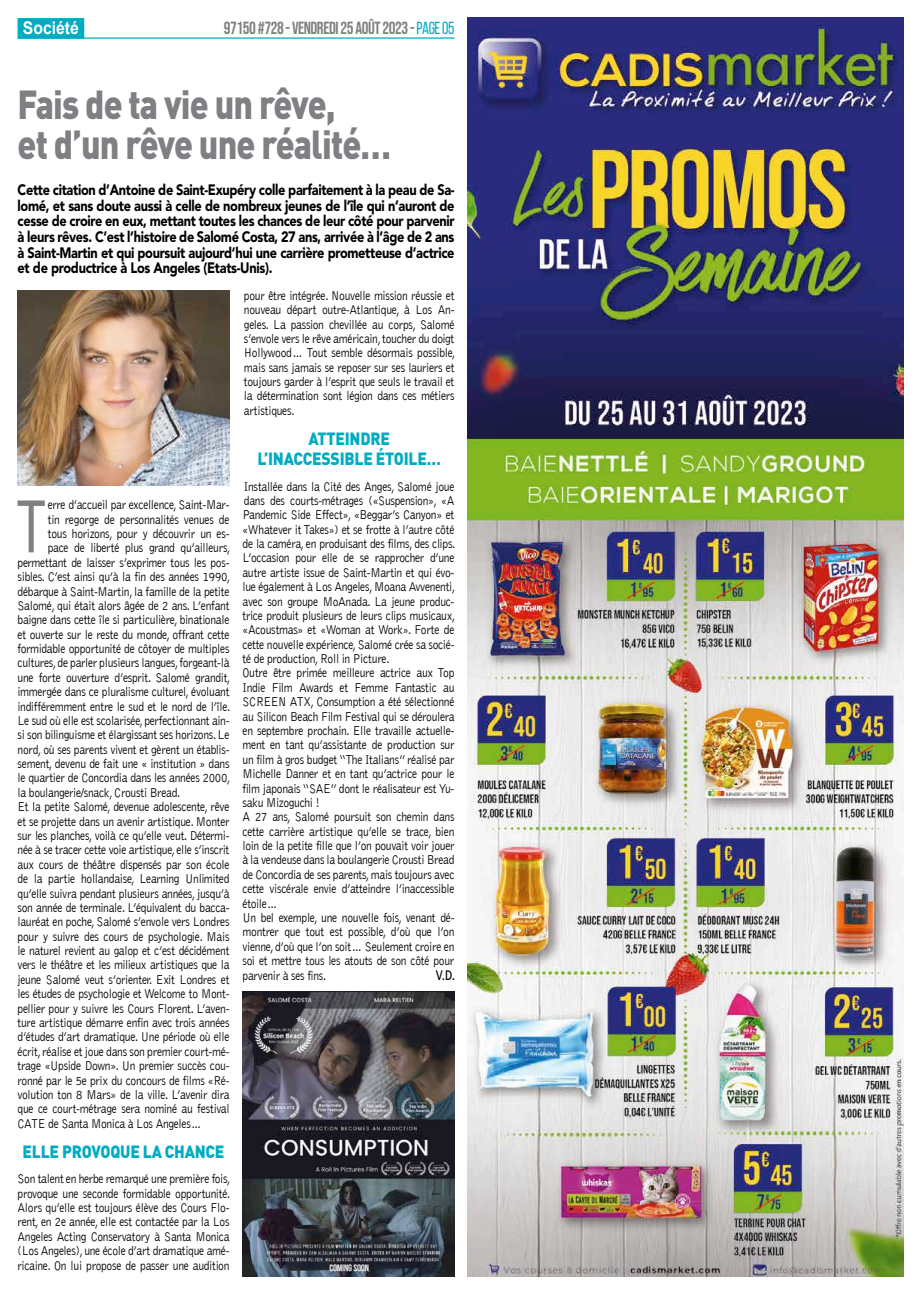
<style>
.page{position:relative;width:922px;height:1294px;background:#fff}
.page>*{position:absolute;margin:0;border:0;box-sizing:border-box;transform-origin:0 0}
.t1{font:77.75px "Futura PT";color:#7f8083;scale:.88 1}
.t2{font:900 40px/40px "DIN Pro";letter-spacing:-.025em;color:#7f8083;scale:.85 1}
.t3{font:900 17.5px/20px "DIN Pro";letter-spacing:-.015em;color:#00acc1;text-align:center;scale:.9 1}
.t4{font:17.5px "Bebas Neue";letter-spacing:-.025em;color:#7f8083;scale:.96 1}
.t5{font:700 17.5px "Arial";color:#fff;scale:.9 1}
.t6{font:900 15px/15.6px "Avenir";letter-spacing:-.025em;color:#000;text-align:justify;scale:.85 1}
.t7{font:300 13.12px/14.4px "Bell Gothic";letter-spacing:-.025em;color:#000;text-align:justify;scale:.88 1}
.t8{font:700 13.12px "Bell Gothic";color:#000;scale:.88 1}
.s1{color:#00acc1}
</style>
<div class="page">
<img style="left:467px;top:18px;width:436px;height:1258px">
<hr style="left:18px;top:37px;width:436px;height:2px;background:#00acc1">
<div style="left:18px;top:18px;width:66px;height:21px;background:#00acc1"></div>
<img style="left:18px;top:290px;width:212px;height:195px">
<img style="left:242px;top:991px;width:212px;height:285px">
<h3 class="t5" style="left:23px;top:16px;width:64px">Société</h3>
<h3 class="t4" style="left:224px;top:18px;width:242px">97150 #728 - VENDREDI 25 AOÛT 2023 - <span class="s1">PAGE 05</span></h3>
<h2 class="t2" style="left:18px;top:83px;width:441px">Fais de ta vie un rêve,<br>et d’un rêve une réalité…</h2>
<p class="t6" style="left:18px;top:183px;width:515px">Cette citation d’Antoine de Saint-Exupéry colle parfaitement à la peau de Sa&shy;lomé, et sans doute aussi à celle de nombreux jeunes de l’île qui n’auront de cesse de croire en eux, mettant toutes les chances de leur côté pour parvenir à leurs rêves. C’est l’histoire de Salomé Costa, 27 ans, arrivée à l’âge de 2 ans à Saint-Martin et qui poursuit aujourd’hui une carrière prometteuse d’actrice et de productrice à Los Angeles (Etats-Unis).</p>
<h1 class="t1" style="left:17px;top:480px;width:35px">T</h1>
<p class="t7" style="left:48px;top:498px;width:208px">erre d’accueil par excellence, Saint-Mar-</p>
<p class="t7" style="left:48px;top:512px;width:208px">tin regorge de personnalités venues de</p>
<p class="t7" style="left:48px;top:526px;width:208px">tous horizons, pour y découvrir un es-</p>
<p class="t7" style="left:48px;top:541px;width:209px">pace de liberté plus grand qu’ailleurs,</p>
<p class="t7" style="left:18px;top:555px;width:242px">permettant de laisser s’exprimer tous les pos-</p>
<p class="t7" style="left:18px;top:570px;width:243px">sibles. C’est ainsi qu’à la fin des années 1990,</p>
<p class="t7" style="left:18px;top:584px;width:242px">débarque à Saint-Martin, la famille de la petite</p>
<p class="t7" style="left:18px;top:598px;width:242px">Salomé, qui était alors âgée de 2 ans. L’enfant</p>
<p class="t7" style="left:18px;top:613px;width:242px">baigne dans cette île si particulière, binationale</p>
<p class="t7" style="left:18px;top:627px;width:242px">et ouverte sur le reste du monde, offrant cette</p>
<p class="t7" style="left:18px;top:641px;width:242px">formidable opportunité de côtoyer de multiples</p>
<p class="t7" style="left:18px;top:656px;width:242px">cultures, de parler plusieurs langues, forgeant-là</p>
<p class="t7" style="left:18px;top:670px;width:243px">une forte ouverture d’esprit. Salomé grandit,</p>
<p class="t7" style="left:18px;top:685px;width:242px">immergée dans ce pluralisme culturel, évoluant</p>
<p class="t7" style="left:18px;top:699px;width:243px">indifféremment entre le sud et le nord de l’île.</p>
<p class="t7" style="left:18px;top:713px;width:242px">Le sud où elle est scolarisée, perfectionnant ain-</p>
<p class="t7" style="left:18px;top:728px;width:242px">si son bilinguisme et élargissant ses horizons. Le</p>
<p class="t7" style="left:18px;top:742px;width:242px">nord, où ses parents vivent et gèrent un établis-</p>
<p class="t7" style="left:18px;top:756px;width:242px">sement, devenu de fait une « institution » dans</p>
<p class="t7" style="left:18px;top:771px;width:243px">le quartier de Concordia dans les années 2000,</p>
<p class="t7" style="left:18px;top:785px;width:187px">la boulangerie/snack, Crousti Bread.</p>
<p class="t7" style="left:18px;top:800px;width:242px">Et la petite Salomé, devenue adolescente, rêve</p>
<p class="t7" style="left:18px;top:814px;width:242px">et se projette dans un avenir artistique. Monter</p>
<p class="t7" style="left:18px;top:828px;width:242px">sur les planches, voilà ce qu’elle veut. Détermi-</p>
<p class="t7" style="left:18px;top:843px;width:242px">née à se tracer cette voie artistique, elle s’inscrit</p>
<p class="t7" style="left:18px;top:857px;width:242px">aux cours de théâtre dispensés par son école</p>
<p class="t7" style="left:18px;top:871px;width:242px">de la partie hollandaise, Learning Unlimited</p>
<p class="t7" style="left:18px;top:886px;width:242px">qu’elle suivra pendant plusieurs années, jusqu’à</p>
<p class="t7" style="left:18px;top:900px;width:242px">son année de terminale. L’équivalent du bacca-</p>
<p class="t7" style="left:18px;top:915px;width:242px">lauréat en poche, Salomé s’envole vers Londres</p>
<p class="t7" style="left:18px;top:929px;width:242px">pour y suivre des cours de psychologie. Mais</p>
<p class="t7" style="left:18px;top:943px;width:242px">le naturel revient au galop et c’est décidément</p>
<p class="t7" style="left:18px;top:958px;width:242px">vers le théâtre et les milieux artistiques que la</p>
<p class="t7" style="left:18px;top:972px;width:242px">jeune Salomé veut s’orienter. Exit Londres et</p>
<p class="t7" style="left:18px;top:986px;width:242px">les études de psychologie et Welcome to Mont-</p>
<p class="t7" style="left:18px;top:1001px;width:242px">pellier pour y suivre les Cours Florent. L’aven-</p>
<p class="t7" style="left:18px;top:1015px;width:242px">ture artistique démarre enfin avec trois années</p>
<p class="t7" style="left:18px;top:1030px;width:242px">d’études d’art dramatique. Une période où elle</p>
<p class="t7" style="left:18px;top:1044px;width:242px">écrit, réalise et joue dans son premier court-mé-</p>
<p class="t7" style="left:18px;top:1058px;width:242px">trage «Upside Down». Un premier succès cou-</p>
<p class="t7" style="left:18px;top:1073px;width:242px">ronné par le 5e prix du concours de films «Ré-</p>
<p class="t7" style="left:18px;top:1087px;width:242px">volution ton 8 Mars» de la ville. L’avenir dira</p>
<p class="t7" style="left:18px;top:1101px;width:242px">que ce court-métrage sera nominé au festival</p>
<p class="t7" style="left:18px;top:1116px;width:211px">CATE de Santa Monica à Los Angeles…</p>
<h3 class="t3" style="left:23px;top:1141px;width:226px">ELLE PROVOQUE LA CHANCE</h3>
<p class="t7" style="left:18px;top:1171px;width:243px">Son talent en herbe remarqué une première fois, provoque une seconde formidable opportunité.<br>Alors qu’elle est toujours élève des Cours Flo&shy;rent, en 2e année, elle est contactée par la Los Angeles Acting Conservatory à Santa Monica (Los Angeles), une école d’art dramatique amé&shy;ricaine. On lui propose de passer une audition</p>
<p class="t7" style="left:244px;top:288px;width:242px">pour être intégrée. Nouvelle mission réussie et nouveau départ outre-Atlantique, à Los An&shy;geles. La passion chevillée au corps, Salomé s’envole vers le rêve américain, toucher du doigt Hollywood… Tout semble désormais possible, mais sans jamais se reposer sur ses lauriers et toujours garder à l’esprit que seuls le travail et la détermination sont légion dans ces métiers artistiques.</p>
<h3 class="t3" style="left:257px;top:428px;width:205px">ATTEINDRE<br>L’INACCESSIBLE ÉTOILE…</h3>
<p class="t7" style="left:242px;top:479px;width:243px;text-align:left">Installée dans la Cité des Anges, Salomé joue dans des courts-métrages («Suspension», «A Pandemic Side Effect», «Beggar’s Canyon» et «Whatever it Takes») et se frotte à l’autre côté de la caméra, en produisant des films, des clips.<br>L’occasion pour elle de se rapprocher d’une autre artiste issue de Saint-Martin et qui évo&shy;lue également à Los Angeles, Moana Avvenenti, avec son groupe MoAnada. La jeune produc&shy;trice produit plusieurs de leurs clips musicaux, «Acoustmas» et «Woman at Work». Forte de cette nouvelle expérience, Salomé crée sa socié&shy;té de production, Roll in Picture.<br>Outre être primée meilleure actrice aux Top Indie Film Awards et Femme Fantastic au SCREEN ATX, Consumption a été sélectionné au Silicon Beach Film Festival qui se déroulera en septembre prochain. Elle travaille actuelle&shy;ment en tant qu’assistante de production sur un film à gros budget “The Italians” réalisé par Michelle Danner et en tant qu’actrice pour le film japonais “SAE” dont le réalisateur est Yu&shy;saku Mizoguchi !<br>A 27 ans, Salomé poursuit son chemin dans cette carrière artistique qu’elle se trace, bien loin de la petite fille que l’on pouvait voir jouer à la vendeuse dans la boulangerie Crousti Bread de Concordia de ses parents, mais toujours avec cette viscérale envie d’atteindre l’inaccessible étoile…<br>Un bel exemple, une nouvelle fois, venant dé&shy;montrer que tout est possible, d’où que l’on vienne, d’où que l’on soit… Seulement croire en soi et mettre tous les atouts de son côté pour parvenir à ses fins.</p>
<p class="t8" style="left:435px;top:966px;width:23px">V.D.</p>
</div>
